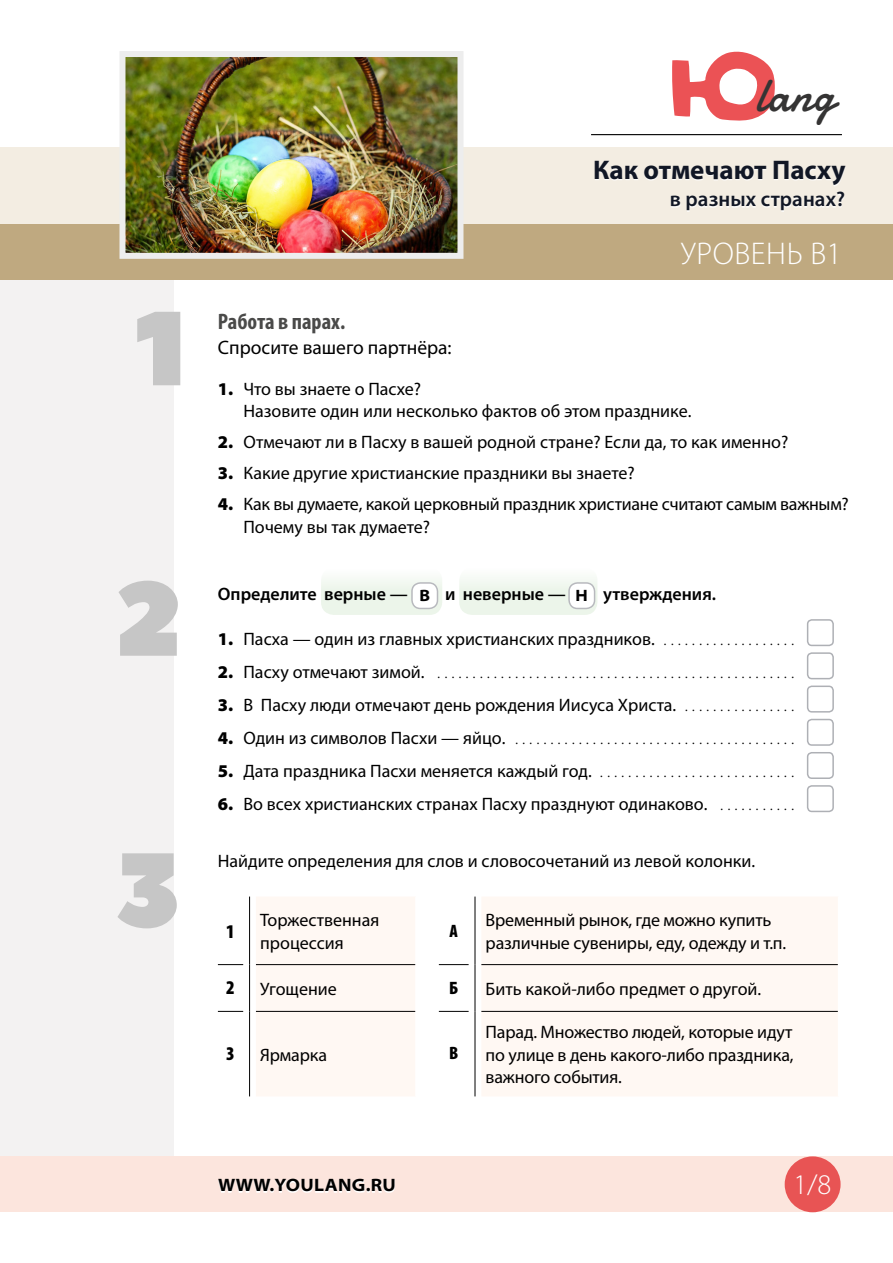
<style>
.page{position:relative;width:893px;height:1263px;background:#fff}
.page>*{position:absolute;margin:0;border:0;box-sizing:border-box;transform-origin:0 0}
.t1{font:105px "Peace Sans";color:#c6c6c6}
.t2{font:48.45px "Damion";color:#353434}
.t3{font:300 31.5px "Myriad Pro";letter-spacing:.02em;color:#fff}
.t4{font:300 28.5px "Myriad Pro";color:#fff}
.t5{font:700 27px "Myriad Pro";color:#111725}
.ЗАГОЛОВОК{font:700 condensed 22.5px "Myriad Pro";color:#4a4a49}
.t6{font:600 21px "Myriad Pro";letter-spacing:.005em;color:#111725}
.подзаголовок{font:19.5px "Myriad Pro";color:#000}
.СПИСОК_нумерованный{font:900 condensed 19.5px "Myriad Pro";color:#000}
.СПИСОК_нумерованный-2{font:18px/22.5px "Myriad Pro";color:#000}
.t7{font:300 18px "Myriad Pro";color:#000}
.t8{font:600 18px "Myriad Pro";color:#000}
.t9{font:700 semi-expanded 18px "Myriad Pro";letter-spacing:.02em;color:#000}
.СПИСОК_нумерованный-3{font:900 condensed 18px "Myriad Pro";color:#000}
.t10{font:700 semi-expanded 16.5px "Myriad Pro";color:#000}
.s1{font-weight:900}
.s2{font-weight:300}
.s3{font-weight:400}
</style>
<div class="page">
<div style="left:321px;top:568px;width:121px;height:47px;background:linear-gradient(to right,#eff6ed,#f3f9f2);border-radius:13px"></div>
<div style="left:459px;top:568px;width:138px;height:47px;background:linear-gradient(to right,#eff7ed,#f2f8f1);border-radius:13px"></div>
<div style="left:0;top:213px;width:173px;height:956px;background:#f3f2f2"></div>
<div style="left:0;top:147px;width:893px;height:77px;background:#f3ede2"></div>
<div style="left:0;top:1156px;width:893px;height:56px;background:#fce5dd"></div>
<svg style="left:218px;top:1180px;width:177px;height:13px"></svg>
<div style="left:785px;top:1156px;width:56px;height:56px;background:#e85454;border-radius:50%"></div>
<hr style="left:591px;top:134px;width:251px;height:1px;background:#000">
<svg style="left:672px;top:51px;width:103px;height:70px"></svg>
<div style="left:0;top:224px;width:893px;height:56px;background:#bfa980"></div>
<img style="left:126px;top:58px;width:330px;height:194px">
<div style="left:119px;top:51px;width:344px;height:208px;border:6px solid #ededed"></div>
<div style="left:595px;top:162px;width:250px;height:50px;background:#fff;opacity:.75"></div>
<svg style="left:218px;top:896px;width:198px;height:200px"></svg>
<hr style="left:249px;top:1011px;width:1px;height:85px;background:#000">
<hr style="left:256px;top:1011px;width:159px;height:1px;background:#000">
<svg style="left:474px;top:896px;width:1px;height:200px"></svg>
<div style="left:481px;top:897px;width:357px;height:199px;background:#fff8f3"></div>
<hr style="left:475px;top:896px;width:1px;height:68px;background:#000">
<hr style="left:439px;top:964px;width:30px;height:1px;background:#000">
<hr style="left:475px;top:964px;width:1px;height:47px;background:#000">
<hr style="left:439px;top:1011px;width:30px;height:1px;background:#000">
<hr style="left:475px;top:1011px;width:1px;height:85px;background:#000">
<hr style="left:481px;top:964px;width:357px;height:1px;background:#000">
<hr style="left:481px;top:1011px;width:357px;height:1px;background:#000">
<div style="left:412px;top:583px;width:25px;height:25px;background:#fff;border-radius:9px"></div>
<div style="left:411px;top:582px;width:27px;height:27px;border:2px solid #b8b9be;border-radius:9px"></div>
<div style="left:569px;top:583px;width:26px;height:25px;background:#fff;border-radius:9px"></div>
<div style="left:568px;top:582px;width:27px;height:27px;border:2px solid #b8b9be;border-radius:9px"></div>
<div style="left:807px;top:619px;width:27px;height:27px;border:2px solid #aeb0b5;border-radius:4px"></div>
<div style="left:807px;top:719px;width:27px;height:27px;border:2px solid #aeb0b5;border-radius:4px"></div>
<div style="left:807px;top:685px;width:27px;height:27px;border:2px solid #aeb0b5;border-radius:4px"></div>
<div style="left:807px;top:785px;width:27px;height:27px;border:2px solid #aeb0b5;border-radius:4px"></div>
<div style="left:807px;top:652px;width:27px;height:27px;border:2px solid #aeb0b5;border-radius:4px"></div>
<div style="left:807px;top:752px;width:27px;height:27px;border:2px solid #aeb0b5;border-radius:4px"></div>
<p class="t1" style="left:135px;top:278px;width:53px">1</p>
<p class="t1" style="left:114px;top:549px;width:70px">2</p>
<p class="t1" style="left:114px;top:820px;width:68px">3</p>
<h2 class="t2" style="left:756px;top:63px;width:80px">lang</h2>
<p class="t5" style="left:593px;top:152px;width:254px">Как отмечают Пасху</p>
<p class="t6" style="left:670px;top:186px;width:177px">в разных странах?</p>
<p class="t3" style="left:681px;top:236px;width:163px">УРОВЕНЬ B1</p>
<p class="ЗАГОЛОВОК" style="left:218px;top:309px;width:129px">Работа в парах.</p>
<p class="подзаголовок" style="left:218px;top:337px;width:235px">Спросите вашего партнёра:</p>
<p class="СПИСОК_нумерованный-2" style="left:243px;top:378px;width:449px;text-indent:-26px"><span class="s1">1.</span> Что вы знаете о Пасхе?<br>Назовите один или несколько фактов об этом празднике.</p>
<p class="СПИСОК_нумерованный-2" style="left:218px;top:431px;width:572px"><span class="s1">2.</span> Отмечают ли в Пасху в вашей родной стране? Если да, то как именно?</p>
<p class="СПИСОК_нумерованный-2" style="left:218px;top:462px;width:418px"><span class="s1">3.</span> Какие другие христианские праздники вы знаете?</p>
<p class="СПИСОК_нумерованный-2" style="left:243px;top:493px;width:607px;text-indent:-26px"><span class="s1">4.</span> Как вы думаете, какой церковный праздник христиане считают самым важным?<br>Почему вы так думаете?</p>
<p class="t8" style="left:218px;top:583px;width:191px">Определите верные —</p>
<p class="t8" style="left:445px;top:583px;width:122px">и неверные —</p>
<p class="t8" style="left:603px;top:583px;width:115px">утверждения.</p>
<p class="t10" style="left:419px;top:586px;width:12px">В</p>
<p class="t10" style="left:576px;top:586px;width:14px">Н</p>
<p class="СПИСОК_нумерованный-2" style="left:218px;top:628px;width:571px"><span class="s1">1.</span> Пасха — один из главных христианских праздников. <span class="s2">. . . . . . . . . . . . . . . . . .</span></p>
<p class="t7" style="left:218px;top:662px;width:571px"><span class="s1">2.</span> <span class="s3">Пасху отмечают зимой.</span> . . . . . . . . . . . . . . . . . . . . . . . . . . . . . . . . . . . . . . . . . . . . . . . . . .</p>
<p class="СПИСОК_нумерованный-2" style="left:218px;top:694px;width:571px"><span class="s1">3.</span> В Пасху люди отмечают день рождения Иисуса Христа. <span class="s2">. . . . . . . . . . . . . . .</span></p>
<p class="t7" style="left:218px;top:728px;width:571px"><span class="s1">4.</span> <span class="s3">Один из символов Пасхи — яйцо.</span> . . . . . . . . . . . . . . . . . . . . . . . . . . . . . . . . . . . . . . .</p>
<p class="СПИСОК_нумерованный-2" style="left:218px;top:760px;width:571px"><span class="s1">5.</span> Дата праздника Пасхи меняется каждый год. <span class="s2">. . . . . . . . . . . . . . . . . . . . . . . . . . .</span></p>
<p class="СПИСОК_нумерованный-2" style="left:218px;top:793px;width:571px"><span class="s1">6.</span> Во всех христианских странах Пасху празднуют одинаково. <span class="s2">. . . . . . . . . .</span></p>
<p class="СПИСОК_нумерованный-2" style="left:218px;top:850px;width:539px">Найдите определения для слов и словосочетаний из левой колонки.</p>
<p class="СПИСОК_нумерованный" style="left:226px;top:920px;width:10px">1</p>
<p class="СПИСОК_нумерованный-2" style="left:260px;top:909px;width:121px">Торжественная процессия</p>
<p class="СПИСОК_нумерованный" style="left:226px;top:977px;width:10px">2</p>
<p class="СПИСОК_нумерованный-2" style="left:260px;top:978px;width:78px">Угощение</p>
<p class="СПИСОК_нумерованный" style="left:226px;top:1042px;width:10px">3</p>
<p class="СПИСОК_нумерованный-2" style="left:260px;top:1044px;width:68px">Ярмарка</p>
<p class="СПИСОК_нумерованный-3" style="left:449px;top:921px;width:10px">А</p>
<p class="СПИСОК_нумерованный-2" style="left:486px;top:909px;width:302px">Временный рынок, где можно купить различные сувениры, еду, одежду и т.п.</p>
<p class="СПИСОК_нумерованный-3" style="left:449px;top:977px;width:10px">Б</p>
<p class="СПИСОК_нумерованный-2" style="left:486px;top:978px;width:277px">Бить какой-либо предмет о другой.</p>
<p class="СПИСОК_нумерованный-3" style="left:449px;top:1043px;width:11px">В</p>
<p class="СПИСОК_нумерованный-2" style="left:486px;top:1021px;width:309px;text-align:justify">Парад. Множество людей, которые идут по улице в день какого-либо праздника, важного события.</p>
<p class="t9" style="left:218px;top:1175px;width:179px">WWW.YOULANG.RU</p>
<p class="t4" style="left:793px;top:1169px;width:39px">1/8</p>
</div>
